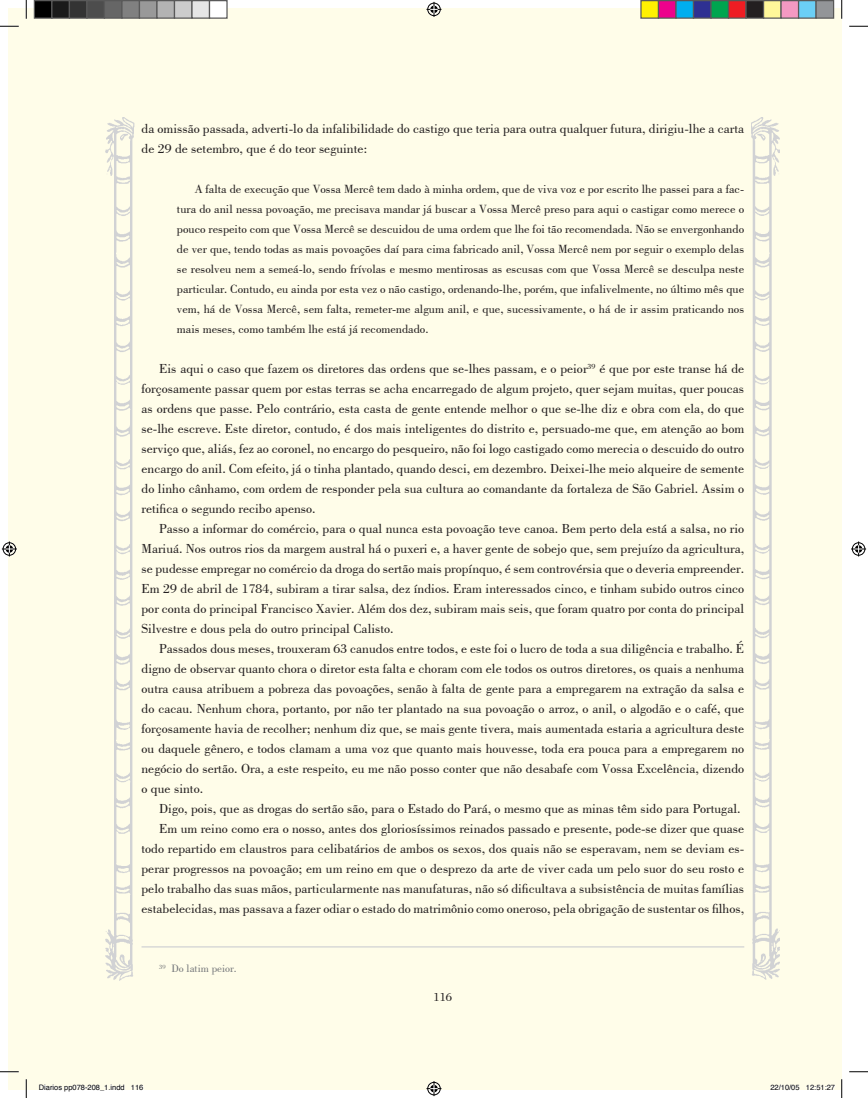
<style>
.page{position:relative;width:868px;height:1098px;background:#fff}
.page>*{position:absolute;margin:0;border:0;box-sizing:border-box;transform-origin:0 0}
.t1{font:13.75px/20px "Bodoni BT";color:#231f20;text-align:justify}
.t2{font:12.5px/20px "Bodoni BT";color:#231f20;text-align:justify}
.t3{font:11.25px "Bodoni BT";color:#76787b}
.t4{font:7.5px "Helvetica";color:#000}
</style>
<div class="page">
<div style="left:9px;top:9px;width:832px;height:1080px;background:#fffde9"></div>
<img style="left:106px;top:117px;width:28px;height:863px">
<img style="left:751px;top:117px;width:28px;height:862px">
<hr style="left:841px;top:9px;width:1px;height:1080px;background:#fffde9">
<hr style="left:141px;top:946px;width:603px;height:1px;background:#d1d2d4">
<svg style="left:0;top:25px;width:19px;height:2px"></svg>
<svg style="left:849px;top:25px;width:18px;height:2px"></svg>
<svg style="left:0;top:1071px;width:19px;height:1px"></svg>
<svg style="left:849px;top:1071px;width:18px;height:1px"></svg>
<svg style="left:25px;top:0;width:2px;height:19px"></svg>
<svg style="left:25px;top:1079px;width:2px;height:19px"></svg>
<svg style="left:840px;top:0;width:2px;height:19px"></svg>
<svg style="left:426px;top:2px;width:15px;height:15px"></svg>
<svg style="left:426px;top:1081px;width:15px;height:15px"></svg>
<svg style="left:2px;top:541px;width:15px;height:15px"></svg>
<svg style="left:851px;top:541px;width:15px;height:15px"></svg>
<div style="left:34px;top:1px;width:18px;height:17px;background:#000"></div>
<div style="left:34px;top:0;width:18px;height:19px;border:1px solid #595959"></div>
<div style="left:52px;top:1px;width:17px;height:17px;background:#1a1a1a"></div>
<div style="left:51px;top:0;width:19px;height:19px;border:1px solid #595959"></div>
<div style="left:69px;top:1px;width:18px;height:17px;background:#333"></div>
<div style="left:69px;top:0;width:19px;height:19px;border:1px solid #595959"></div>
<div style="left:87px;top:1px;width:17px;height:17px;background:#4d4d4d"></div>
<div style="left:86px;top:0;width:19px;height:19px;border:1px solid #595959"></div>
<div style="left:104px;top:1px;width:18px;height:17px;background:#666"></div>
<div style="left:104px;top:0;width:18px;height:19px;border:1px solid #595959"></div>
<div style="left:122px;top:1px;width:17px;height:17px;background:#808080"></div>
<div style="left:121px;top:0;width:19px;height:19px;border:1px solid #595959"></div>
<div style="left:139px;top:1px;width:18px;height:17px;background:#999"></div>
<div style="left:139px;top:0;width:19px;height:19px;border:1px solid #595959"></div>
<div style="left:157px;top:1px;width:17px;height:17px;background:#b3b3b3"></div>
<div style="left:156px;top:0;width:19px;height:19px;border:1px solid #595959"></div>
<div style="left:174px;top:1px;width:18px;height:17px;background:#ccc"></div>
<div style="left:174px;top:0;width:18px;height:19px;border:1px solid #595959"></div>
<div style="left:192px;top:1px;width:17px;height:17px;background:#e6e6e6"></div>
<div style="left:191px;top:0;width:19px;height:19px;border:1px solid #595959"></div>
<div style="left:209px;top:1px;width:18px;height:17px;background:#fff"></div>
<div style="left:209px;top:0;width:19px;height:19px;border:1px solid #595959"></div>
<div style="left:641px;top:1px;width:17px;height:17px;background:#fff101"></div>
<div style="left:640px;top:0;width:19px;height:19px;border:1px solid #595959"></div>
<div style="left:658px;top:1px;width:18px;height:17px;background:#ed028c"></div>
<div style="left:657px;top:0;width:19px;height:19px;border:1px solid #595959"></div>
<div style="left:676px;top:1px;width:17px;height:17px;background:#00aeef"></div>
<div style="left:675px;top:0;width:19px;height:19px;border:1px solid #595959"></div>
<div style="left:693px;top:1px;width:18px;height:17px;background:#2e3092"></div>
<div style="left:692px;top:0;width:19px;height:19px;border:1px solid #595959"></div>
<div style="left:711px;top:1px;width:17px;height:17px;background:#00a54f"></div>
<div style="left:710px;top:0;width:19px;height:19px;border:1px solid #595959"></div>
<div style="left:728px;top:1px;width:18px;height:17px;background:#ee1d23"></div>
<div style="left:727px;top:0;width:19px;height:19px;border:1px solid #595959"></div>
<div style="left:746px;top:1px;width:17px;height:17px;background:#231f20"></div>
<div style="left:745px;top:0;width:19px;height:19px;border:1px solid #595959"></div>
<div style="left:763px;top:1px;width:18px;height:17px;background:#fff79a"></div>
<div style="left:762px;top:0;width:19px;height:19px;border:1px solid #595959"></div>
<div style="left:781px;top:1px;width:17px;height:17px;background:#f499c2"></div>
<div style="left:780px;top:0;width:19px;height:19px;border:1px solid #595959"></div>
<div style="left:798px;top:1px;width:18px;height:17px;background:#6bcff6"></div>
<div style="left:797px;top:0;width:19px;height:19px;border:1px solid #595959"></div>
<div style="left:816px;top:1px;width:17px;height:17px;background:#939598"></div>
<div style="left:815px;top:0;width:19px;height:19px;border:1px solid #595959"></div>
<svg style="left:39px;top:1085px;width:86px;height:5px"></svg>
<svg style="left:131px;top:1085px;width:13px;height:5px"></svg>
<svg style="left:770px;top:1085px;width:29px;height:5px"></svg>
<svg style="left:806px;top:1079px;width:36px;height:19px"></svg>
<p class="t1" style="left:141px;top:118px;width:604px">da omissão passada, adverti-lo da infalibilidade do castigo que teria para outra qualquer futura, dirigiu-lhe a carta de 29 de setembro, que é do teor seguinte:</p>
<p class="t2" style="left:177px;top:179px;width:568px;text-indent:18px">A falta de execução que Vossa Mercê tem dado à minha ordem, que de viva voz e por escrito lhe passei para a fac&shy;tura do anil nessa povoação, me precisava mandar já buscar a Vossa Mercê preso para aqui o castigar como merece o pouco respeito com que Vossa Mercê se descuidou de uma ordem que lhe foi tão recomendada. Não se envergonhando de ver que, tendo todas as mais povoações daí para cima fabricado anil, Vossa Mercê nem por seguir o exemplo delas se resolveu nem a semeá-lo, sendo frívolas e mesmo mentirosas as escusas com que Vossa Mercê se desculpa neste particular. Contudo, eu ainda por esta vez o não castigo, ordenando-lhe, porém, que infalivelmente, no último mês que vem, há de Vossa Mercê, sem falta, remeter-me algum anil, e que, sucessivamente, o há de ir assim praticando nos mais meses, como também lhe está já recomendado.</p>
<p class="t1" style="left:141px;top:358px;width:604px;text-indent:18px">Eis aqui o caso que fazem os diretores das ordens que se-lhes passam, e o peior<sup>39</sup> é que por este transe há de forçosamente passar quem por estas terras se acha encarregado de algum projeto, quer sejam muitas, quer poucas as ordens que passe. Pelo contrário, esta casta de gente entende melhor o que se-lhe diz e obra com ela, do que se-lhe escreve. Este diretor, contudo, é dos mais inteligentes do distrito e, persuado-me que, em atenção ao bom serviço que, aliás, fez ao coronel, no encargo do pesqueiro, não foi logo castigado como merecia o descuido do outro encargo do anil. Com efeito, já o tinha plantado, quando desci, em dezembro. Deixei-lhe meio alqueire de semente do linho cânhamo, com ordem de responder pela sua cultura ao comandante da fortaleza de São Gabriel. Assim o retifica o segundo recibo apenso.</p>
<p class="t1" style="left:141px;top:518px;width:604px;text-indent:18px">Passo a informar do comércio, para o qual nunca esta povoação teve canoa. Bem perto dela está a salsa, no rio Mariuá. Nos outros rios da margem austral há o puxeri e, a haver gente de sobejo que, sem prejuízo da agricultura, se pudesse empregar no comércio da droga do sertão mais propínquo, é sem controvérsia que o deveria empreender.<br>Em 29 de abril de 1784, subiram a tirar salsa, dez índios. Eram interessados cinco, e tinham subido outros cinco por conta do principal Francisco Xavier. Além dos dez, subiram mais seis, que foram quatro por conta do principal Silvestre e dous pela do outro principal Calisto.</p>
<p class="t1" style="left:141px;top:638px;width:604px;text-indent:18px">Passados dous meses, trouxeram 63 canudos entre todos, e este foi o lucro de toda a sua diligência e trabalho. É digno de observar quanto chora o diretor esta falta e choram com ele todos os outros diretores, os quais a nenhuma outra causa atribuem a pobreza das povoações, senão à falta de gente para a empregarem na extração da salsa e do cacau. Nenhum chora, portanto, por não ter plantado na sua povoação o arroz, o anil, o algodão e o café, que forçosamente havia de recolher; nenhum diz que, se mais gente tivera, mais aumentada estaria a agricultura deste ou daquele gênero, e todos clamam a uma voz que quanto mais houvesse, toda era pouca para a empregarem no negócio do sertão. Ora, a este respeito, eu me não posso conter que não desabafe com Vossa Excelência, dizendo o que sinto.</p>
<p class="t1" style="left:141px;top:798px;width:604px;text-align:right">Digo, pois, que as drogas do sertão são, para o Estado do Pará, o mesmo que as minas têm sido para Portugal.<br>Em um reino como era o nosso, antes dos gloriosíssimos reinados passado e presente, pode-se dizer que quase todo repartido em claustros para celibatários de ambos os sexos, dos quais não se esperavam, nem se deviam es&shy;perar progressos na povoação; em um reino em que o desprezo da arte de viver cada um pelo suor do seu rosto e pelo trabalho das suas mãos, particularmente nas manufaturas, não só dificultava a subsistência de muitas famílias estabelecidas, mas passava a fazer odiar o estado do matrimônio como oneroso, pela obrigação de sustentar os filhos,</p>
<p class="t3" style="left:159px;top:962px;width:79px"><sup>39</sup> Do latim peior.</p>
<p class="t2" style="left:433px;top:986px;width:20px">116</p>
<p class="t4" style="left:39px;top:1083px;width:106px">Diarios pp078-208_1.indd 116</p>
<p class="t4" style="left:770px;top:1083px;width:66px">22/10/05 12:51:27</p>
</div>
